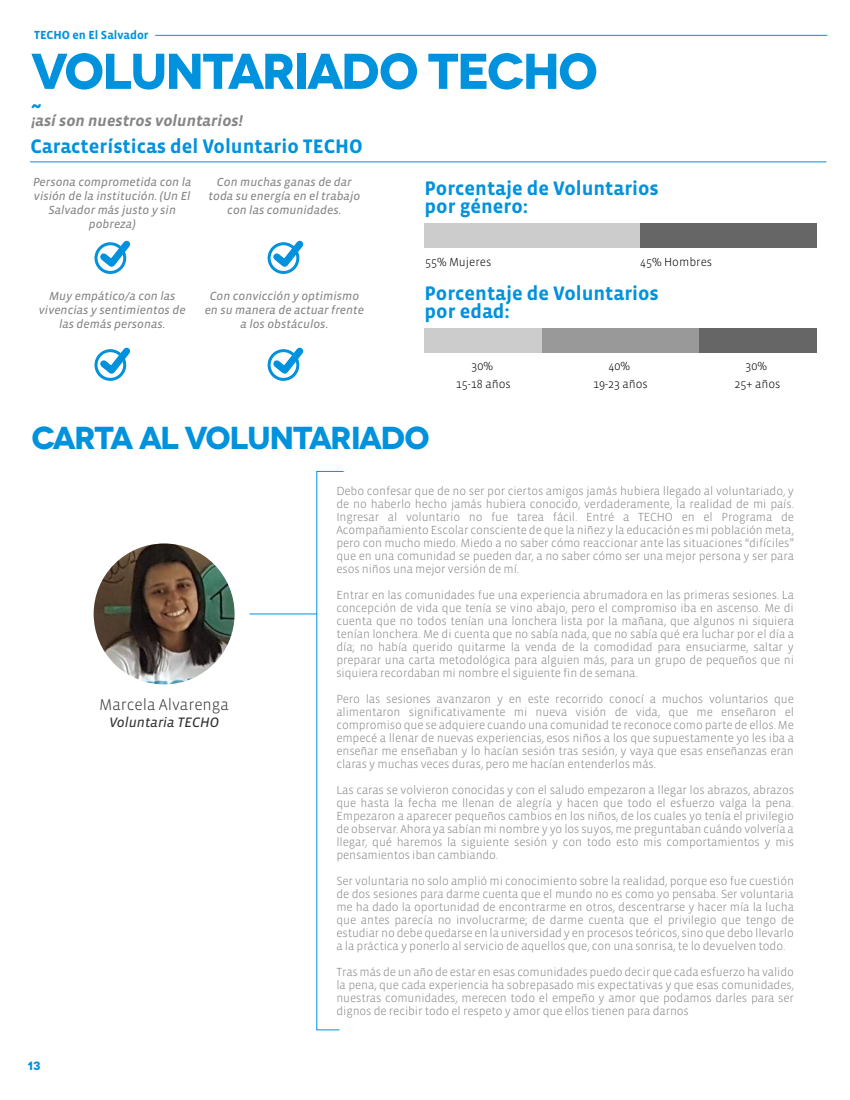
<style>
.page{position:relative;width:850px;height:1100px;background:#fff}
.page>*{position:absolute;margin:0;border:0;box-sizing:border-box;transform-origin:0 0}
.t1{font:700 50.2px "Novecentowide";letter-spacing:-.045em;color:#0092dd}
.t2{font:700 31.7px "Novecentowide";letter-spacing:-.055em;color:#0092dd}
.t3{font:700 20px/18px "Vista Sans";color:#0092dd}
.t4{font:italic 700 20px "Vista Sans";color:#0092dd}
.t5{font:italic 700 16px "Vista Sans";color:#868686}
.t6{font:300 16px "Vista Sans";color:#333}
.t7{font:italic 14px "Vista Sans Reg";color:#333}
.t8{font:300 12px/13px "Vista Sans";letter-spacing:-.01em;color:#868686;text-align:justify}
.t9{font:italic 12px/14px "Vista Sans Reg";color:#868686;text-align:center}
.t10{font:300 12px/18px "Vista Sans";color:#000;text-align:center}
.t11{font:700 12px "Vista Sans";color:#0092dd}
.t12{font:700 12px "Novecentowide";color:#0092dd}
</style>
<div class="page">
<hr style="left:156px;top:35px;width:671px;height:1px;background:#0092dd">
<svg style="left:316px;top:470px;width:28px;height:561px"></svg>
<hr style="left:250px;top:613px;width:67px;height:1px;background:#0092dd">
<img style="left:94px;top:543px;width:141px;height:141px;border-radius:70px">
<hr style="left:30px;top:161px;width:796px;height:1px;background:#0092dd">
<div style="left:95px;top:242px;width:31px;height:32px;border:3px solid #0092dd;border-radius:50%"></div>
<svg style="left:94px;top:240px;width:37px;height:33px"></svg>
<div style="left:95px;top:349px;width:31px;height:32px;border:3px solid #0092dd;border-radius:50%"></div>
<svg style="left:94px;top:347px;width:37px;height:33px"></svg>
<div style="left:268px;top:349px;width:31px;height:32px;border:3px solid #0092dd;border-radius:50%"></div>
<svg style="left:267px;top:347px;width:37px;height:33px"></svg>
<div style="left:268px;top:242px;width:31px;height:32px;border:3px solid #0092dd;border-radius:50%"></div>
<svg style="left:267px;top:240px;width:37px;height:33px"></svg>
<div style="left:425px;top:223px;width:391px;height:25px;background:#666"></div>
<div style="left:425px;top:223px;width:215px;height:25px;background:#ccc"></div>
<div style="left:425px;top:328px;width:391px;height:25px;background:#999"></div>
<div style="left:425px;top:328px;width:117px;height:25px;background:#ccc"></div>
<div style="left:699px;top:328px;width:117px;height:25px;background:#666"></div>
<p class="t11" style="left:34px;top:29px;width:116px">TECHO en El Salvador</p>
<h1 class="t1" style="left:31px;top:40px;width:568px">VOLUNTARIADO TECHO</h1>
<h3 class="t4" style="left:31px;top:95px;width:11px">~</h3>
<h3 class="t5" style="left:31px;top:113px;width:213px">¡así son nuestros voluntarios!</h3>
<h3 class="t3" style="left:30px;top:138px;width:334px">Características del Voluntario TECHO</h3>
<p class="t9" style="left:33px;top:176px;width:160px">Persona comprometida con la visión de la institución. (Un El<br>Salvador más justo y sin pobreza)</p>
<p class="t9" style="left:209px;top:176px;width:153px">Con muchas ganas de dar toda su energía en el trabajo con las comunidades.</p>
<p class="t9" style="left:39px;top:289px;width:148px">Muy empático/a con las vivencias y sentimientos de las demás personas.</p>
<p class="t9" style="left:205px;top:289px;width:161px">Con convicción y optimismo en su manera de actuar frente a los obstáculos.</p>
<h3 class="t3" style="left:425px;top:180px;width:236px">Porcentaje de Voluntarios por género:</h3>
<p class="t10" style="left:425px;top:253px;width:68px">55% Mujeres</p>
<p class="t10" style="left:640px;top:253px;width:74px">45% Hombres</p>
<h3 class="t3" style="left:425px;top:285px;width:236px">Porcentaje de Voluntarios por edad:</h3>
<p class="t10" style="left:456px;top:357px;width:56px">30%<br>15-18 años</p>
<p class="t10" style="left:593px;top:357px;width:56px">40%<br>19-23 años</p>
<p class="t10" style="left:735px;top:357px;width:47px">30%<br>25+ años</p>
<h2 class="t2" style="left:31px;top:418px;width:400px">CARTA AL VOLUNTARIADO</h2>
<h3 class="t6" style="left:99px;top:696px;width:131px">Marcela Alvarenga</h3>
<p class="t7" style="left:109px;top:715px;width:111px">Voluntaria TECHO</p>
<p class="t12" style="left:28px;top:1059px;width:15px">13</p>
<p class="t8" style="left:336px;top:484px;width:459px">Debo confesar que de no ser por ciertos amigos jamás hubiera llegado al voluntariado, y de no haberlo hecho jamás hubiera conocido, verdaderamente, la realidad de mi país.<br>Ingresar al voluntario no fue tarea fácil. Entré a TECHO en el Programa de Acompañamiento Escolar consciente de que la niñez y la educación es mi población meta, pero con mucho miedo. Miedo a no saber cómo reaccionar ante las situaciones “difíciles” que en una comunidad se pueden dar, a no saber cómo ser una mejor persona y ser para esos niños una mejor versión de mí.</p>
<p class="t8" style="left:336px;top:588px;width:459px">Entrar en las comunidades fue una experiencia abrumadora en las primeras sesiones. La concepción de vida que tenía se vino abajo, pero el compromiso iba en ascenso. Me di cuenta que no todos tenían una lonchera lista por la mañana, que algunos ni siquiera tenían lonchera. Me di cuenta que no sabía nada, que no sabía qué era luchar por el día a día; no había querido quitarme la venda de la comodidad para ensuciarme, saltar y preparar una carta metodológica para alguien más, para un grupo de pequeños que ni siquiera recordaban mi nombre el siguiente fin de semana.</p>
<p class="t8" style="left:336px;top:692px;width:459px">Pero las sesiones avanzaron y en este recorrido conocí a muchos voluntarios que alimentaron significativamente mi nueva visión de vida, que me enseñaron el compromiso que se adquiere cuando una comunidad te reconoce como parte de ellos. Me empecé a llenar de nuevas experiencias, esos niños a los que supuestamente yo les iba a enseñar me enseñaban y lo hacían sesión tras sesión, y vaya que esas enseñanzas eran claras y muchas veces duras, pero me hacían entenderlos más.</p>
<p class="t8" style="left:336px;top:783px;width:459px">Las caras se volvieron conocidas y con el saludo empezaron a llegar los abrazos, abrazos que hasta la fecha me llenan de alegría y hacen que todo el esfuerzo valga la pena.<br>Empezaron a aparecer pequeños cambios en los niños, de los cuales yo tenía el privilegio de observar. Ahora ya sabían mi nombre y yo los suyos, me preguntaban cuándo volvería a llegar, qué haremos la siguiente sesión y con todo esto mis comportamientos y mis pensamientos iban cambiando.</p>
<p class="t8" style="left:336px;top:874px;width:459px">Ser voluntaria no solo amplió mi conocimiento sobre la realidad, porque eso fue cuestión de dos sesiones para darme cuenta que el mundo no es como yo pensaba. Ser voluntaria me ha dado la oportunidad de encontrarme en otros, descentrarse y hacer mía la lucha que antes parecía no involucrarme; de darme cuenta que el privilegio que tengo de estudiar no debe quedarse en la universidad y en procesos teóricos, sino que debo llevarlo a la práctica y ponerlo al servicio de aquellos que, con una sonrisa, te lo devuelven todo.</p>
<p class="t8" style="left:336px;top:965px;width:459px">Tras más de un año de estar en esas comunidades puedo decir que cada esfuerzo ha valido la pena, que cada experiencia ha sobrepasado mis expectativas y que esas comunidades, nuestras comunidades, merecen todo el empeño y amor que podamos darles para ser dignos de recibir todo el respeto y amor que ellos tienen para darnos</p>
</div>
